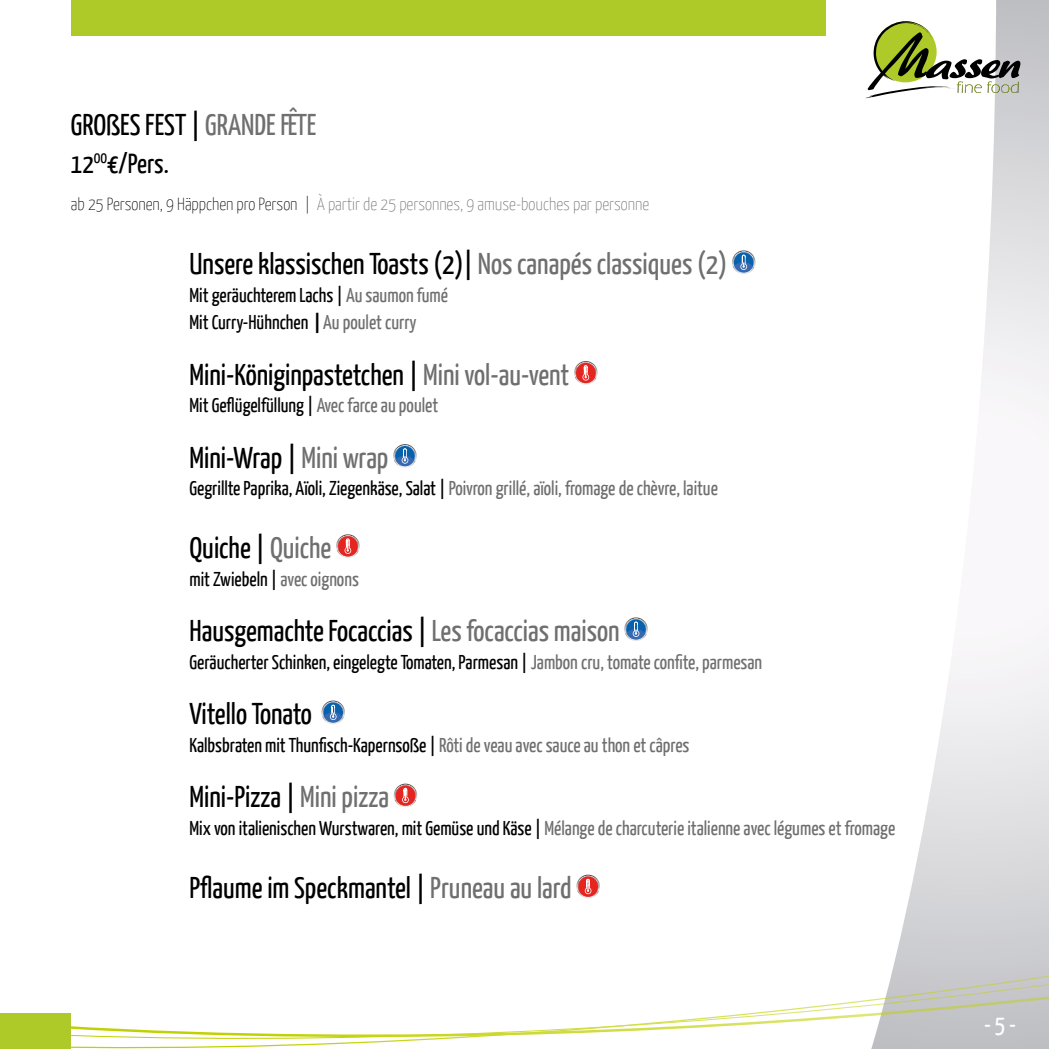
<style>
.page{position:relative;width:1049px;height:1049px;background:#fff}
.page>*{position:absolute;margin:0;border:0;box-sizing:border-box;transform-origin:0 0}
.t1{font:30px "Yanone Kaffeesatz";color:#000}
.t2{font:27.5px "Yanone Kaffeesatz";color:#000}
.t3{font:25px "Yanone Kaffeesatz";color:#fff}
.t4{font:20px/27.5px "Yanone Kaffeesatz";color:#000}
.t5{font:20px "Yanone Kaffeesatz";color:#706f6f}
.t6{font:200 17.5px "Yanone Kaffeesatz";color:#706f6f}
.s1{color:#706f6f}
.s2{color:#000}
.s3{font-weight:700}
</style>
<div class="page">
<div style="left:71px;top:0;width:755px;height:36px;background:#adca28"></div>
<svg style="left:981px;top:0;width:68px;height:409px"></svg>
<svg style="left:865px;top:21px;width:155px;height:78px"></svg>
<div style="left:941px;top:674px;width:108px;height:50px;background:#f1f0f2"></div>
<svg style="left:71px;top:724px;width:978px;height:325px"></svg>
<div style="left:0;top:1013px;width:71px;height:36px;background:#adca28"></div>
<img style="left:732px;top:250px;width:23px;height:18px">
<svg style="left:733px;top:252px;width:21px;height:21px"></svg>
<img style="left:574px;top:361px;width:23px;height:18px">
<img style="left:575px;top:362px;width:1px;height:17px">
<svg style="left:576px;top:362px;width:20px;height:21px"></svg>
<img style="left:393px;top:444px;width:24px;height:16px">
<img style="left:394px;top:445px;width:1px;height:17px">
<img style="left:399px;top:466px;width:12px;height:1px">
<svg style="left:395px;top:445px;width:20px;height:21px"></svg>
<img style="left:336px;top:534px;width:24px;height:17px">
<img style="left:337px;top:535px;width:1px;height:17px">
<img style="left:342px;top:556px;width:12px;height:1px">
<svg style="left:338px;top:535px;width:20px;height:21px"></svg>
<img style="left:624px;top:617px;width:24px;height:16px">
<img style="left:625px;top:618px;width:22px;height:17px">
<svg style="left:626px;top:618px;width:20px;height:22px"></svg>
<img style="left:321px;top:700px;width:24px;height:16px">
<img style="left:343px;top:702px;width:1px;height:17px">
<svg style="left:323px;top:702px;width:20px;height:21px"></svg>
<img style="left:394px;top:784px;width:23px;height:23px">
<img style="left:395px;top:806px;width:21px;height:1px">
<svg style="left:395px;top:785px;width:21px;height:21px"></svg>
<img style="left:576px;top:875px;width:24px;height:23px">
<img style="left:577px;top:897px;width:22px;height:1px">
<img style="left:577px;top:876px;width:22px;height:21px">
<svg style="left:578px;top:876px;width:20px;height:21px"></svg>
<h1 class="t1" style="left:71px;top:107px;width:247px">GROßES FEST | <span class="s1">GRANDE FÊTE</span></h1>
<h2 class="t2" style="left:71px;top:146px;width:99px">12<sup>00</sup>€/Pers.</h2>
<p class="t6" style="left:71px;top:193px;width:580px"><span class="s2">ab 25 Personen, 9 Häppchen pro Person |</span> À partir de 25 personnes, 9 amuse-bouches par personne</p>
<h1 class="t1" style="left:189px;top:245px;width:539px">Unsere klassischen Toasts (2)| <span class="s1">Nos canapés classiques (2)</span></h1>
<p class="t4" style="left:189px;top:280px;width:260px">Mit geräuchterem Lachs | <span class="s1">Au saumon fumé<br></span>Mit Curry-Hühnchen <span class="s3">|</span> <span class="s1">Au poulet curry</span></p>
<h1 class="t1" style="left:189px;top:356px;width:381px">Mini-Königinpastetchen | <span class="s1">Mini vol-au-vent</span></h1>
<p class="t4" style="left:189px;top:391px;width:250px">Mit Geflügelfüllung | <span class="s1">Avec farce au poulet</span></p>
<h1 class="t1" style="left:189px;top:439px;width:200px">Mini-Wrap | <span class="s1">Mini wrap</span></h1>
<p class="t5" style="left:189px;top:476px;width:530px"><span class="s2">Gegrillte Paprika, Aïoli, Ziegenkäse, Salat |</span> Poivron grillé, aïoli, fromage de chèvre, laitue</p>
<h1 class="t1" style="left:189px;top:529px;width:143px">Quiche | <span class="s1">Quiche</span></h1>
<p class="t4" style="left:189px;top:564px;width:171px">mit Zwiebeln | <span class="s1">avec oignons</span></p>
<h1 class="t1" style="left:189px;top:612px;width:431px">Hausgemachte Focaccias | <span class="s1">Les focaccias maison</span></h1>
<p class="t4" style="left:189px;top:647px;width:574px">Geräucherter Schinken, eingelegte Tomaten, Parmesan | <span class="s1">Jambon cru, tomate confite, parmesan</span></p>
<h1 class="t1" style="left:189px;top:695px;width:124px">Vitello Tonato</h1>
<p class="t4" style="left:189px;top:730px;width:501px">Kalbsbraten mit Thunfisch-Kapernsoße | <span class="s1">Rôti de veau avec sauce au thon et câpres</span></p>
<h1 class="t1" style="left:189px;top:779px;width:201px">Mini-Pizza | <span class="s1">Mini pizza</span></h1>
<p class="t5" style="left:189px;top:816px;width:707px"><span class="s2">Mix von italienischen Wurstwaren, mit Gemüse und Käse |</span> Mélange de charcuterie italienne avec légumes et fromage</p>
<h1 class="t1" style="left:189px;top:870px;width:384px">Pflaume im Speckmantel | <span class="s1">Pruneau au lard</span></h1>
<p class="t3" style="left:984px;top:1009px;width:34px">- 5 -</p>
</div>
